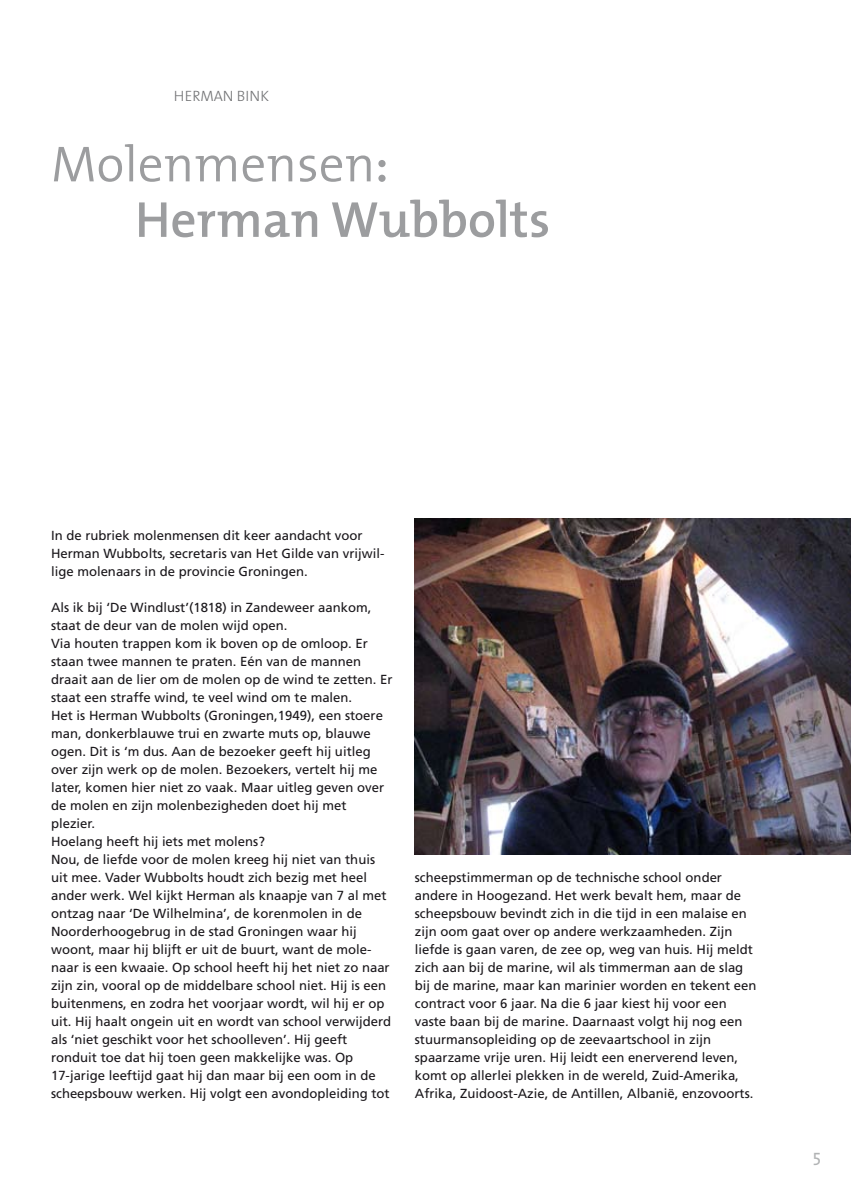
<style>
.page{position:relative;width:851px;height:1191px;background:#fff}
.page>*{position:absolute;margin:0;border:0;box-sizing:border-box;transform-origin:0 0}
.t1{font:600 51px/55.5px "The Mix";color:#9c9d9f}
.t2{font:18px "The Mix Caps";color:#b1b3b4}
.t3{font:300 15px "The Mix";color:#707173}
.t4{font:13.2px/18px "Frutiger LT Std";color:#1a171b}
.s1{font-weight:300}
</style>
<div class="page">
<img style="left:415px;top:519px;width:435px;height:336px">
<p class="t3" style="left:174px;top:84px;width:97px">H ERMAN BINK</p>
<h1 class="t1" style="left:135px;top:135px;width:416px;text-indent:-84px"><span class="s1">Molenmensen</span>:<br>Herman Wubbolts</h1>
<p class="t4" style="left:51px;top:526px;width:335px">In de rubriek molenmensen dit keer aandacht voor<br>Herman Wubbolts, secretaris van Het Gilde van vrijwil&shy;lige molenaars in de provincie Groningen.</p>
<p class="t4" style="left:51px;top:598px;width:343px">Als ik bij ‘De Windlust’(1818) in Zandeweer aankom, staat de deur van de molen wijd open.<br>Via houten trappen kom ik boven op de omloop. Er staan twee mannen te praten. Eén van de mannen draait aan de lier om de molen op de wind te zetten. Er staat een straffe wind, te veel wind om te malen.<br>Het is Herman Wubbolts (Groningen,1949), een stoere man, donkerblauwe trui en zwarte muts op, blauwe ogen. Dit is ‘m dus. Aan de bezoeker geeft hij uitleg over zijn werk op de molen. Bezoekers, vertelt hij me later, komen hier niet zo vaak. Maar uitleg geven over de molen en zijn molenbezigheden doet hij met plezier.<br>Hoelang heeft hij iets met molens?<br>Nou, de liefde voor de molen kreeg hij niet van thuis uit mee. Vader Wubbolts houdt zich bezig met heel ander werk. Wel kijkt Herman als knaapje van 7 al met ontzag naar ‘De Wilhelmina’, de korenmolen in de Noorderhoogebrug in de stad Groningen waar hij woont, maar hij blijft er uit de buurt, want de mole&shy;naar is een kwaaie. Op school heeft hij het niet zo naar zijn zin, vooral op de middelbare school niet. Hij is een buitenmens, en zodra het voorjaar wordt, wil hij er op uit. Hij haalt ongein uit en wordt van school verwijderd als ‘niet geschikt voor het schoolleven’. Hij geeft ronduit toe dat hij toen geen makkelijke was. Op 17-jarige leeftijd gaat hij dan maar bij een oom in de scheepsbouw werken. Hij volgt een avondopleiding tot</p>
<p class="t4" style="left:415px;top:868px;width:343px">scheepstimmerman op de technische school onder andere in Hoogezand. Het werk bevalt hem, maar de scheepsbouw bevindt zich in die tijd in een malaise en zijn oom gaat over op andere werkzaamheden. Zijn liefde is gaan varen, de zee op, weg van huis. Hij meldt zich aan bij de marine, wil als timmerman aan de slag bij de marine, maar kan marinier worden en tekent een contract voor 6 jaar. Na die 6 jaar kiest hij voor een vaste baan bij de marine. Daarnaast volgt hij nog een stuurmansopleiding op de zeevaartschool in zijn spaarzame vrije uren. Hij leidt een enerverend leven, komt op allerlei plekken in de wereld, Zuid-Amerika, Afrika, Zuidoost-Azie, de Antillen, Albanië, enzovoorts.</p>
<h2 class="t2" style="left:812px;top:1143px;width:10px">5</h2>
</div>
